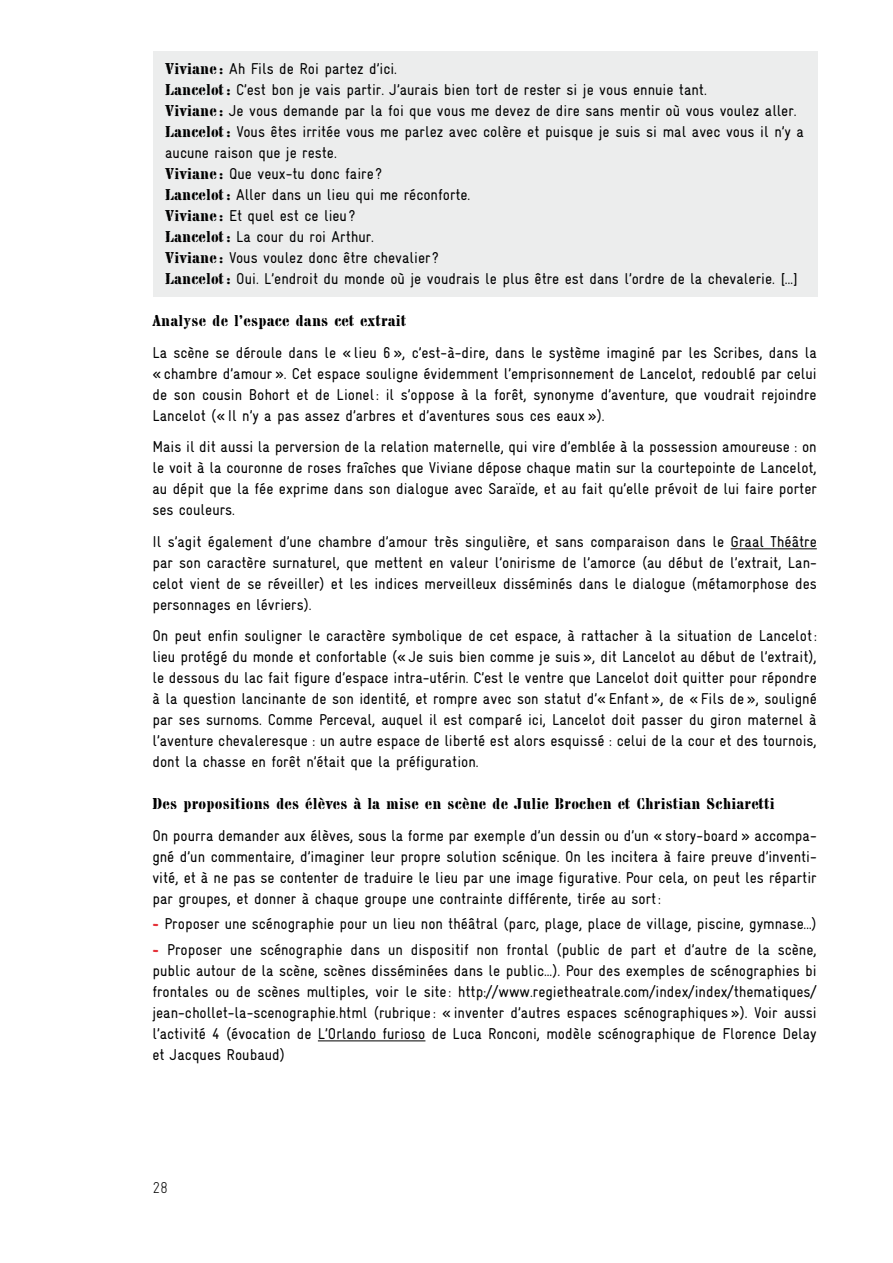
<style>
.page{position:relative;width:893px;height:1263px;background:#fff}
.page>*{position:absolute;margin:0;border:0;box-sizing:border-box;transform-origin:0 0}
.t1{font:15.75px/21px "Gravur Condensed";color:#000;text-align:justify}
.t2{font:15.75px "Chaillot";letter-spacing:.01em;color:#000}
.t3{font:300 15.75px "Gravur Condensed";color:#000}
.s1{font-family:"Chaillot"}
.s2{font-family:"Chaillot";color:#e53138}
</style>
<div class="page">
<div style="left:153px;top:51px;width:664px;height:246px;background:#eceded"></div>
<hr style="left:731px;top:548px;width:86px;height:1px;background:#000">
<hr style="left:318px;top:1040px;width:107px;height:1px;background:#000">
<p class="t1" style="left:165px;top:59px;width:640px;text-align:left"><span class="s1">Viviane :</span> Ah Fils de Roi partez d’ici.<br><span class="s1">Lancelot:</span> C’est bon je vais partir. J’aurais bien tort de rester si je vous ennuie tant.<br><span class="s1">Viviane :</span> Je vous demande par la foi que vous me devez de dire sans mentir où vous voulez aller.<br><span class="s1">Lancelot:</span> Vous êtes irritée vous me parlez avec colère et puisque je suis si mal avec vous il n’y a aucune raison que je reste.<br><span class="s1">Viviane :</span> Que veux-tu donc faire ?<br><span class="s1">Lancelot:</span> Aller dans un lieu qui me réconforte.<br><span class="s1">Viviane :</span> Et quel est ce lieu ?<br><span class="s1">Lancelot:</span> La cour du roi Arthur.<br><span class="s1">Viviane :</span> Vous voulez donc être chevalier?<br><span class="s1">Lancelot:</span> Oui. L’endroit du monde où je voudrais le plus être est dans l’ordre de la chevalerie. […]</p>
<p class="t2" style="left:152px;top:312px;width:255px">Analyse de l’espace dans cet extrait</p>
<p class="t1" style="left:152px;top:342px;width:666px">La scène se déroule dans le «lieu 6», c’est-à-dire, dans le système imaginé par les Scribes, dans la «chambre d’amour». Cet espace souligne évidemment l’emprisonnement de Lancelot, redoublé par celui de son cousin Bohort et de Lionel: il s’oppose à la forêt, synonyme d’aventure, que voudrait rejoindre Lancelot («Il n’y a pas assez d’arbres et d’aventures sous ces eaux»).</p>
<p class="t1" style="left:152px;top:436px;width:666px">Mais il dit aussi la perversion de la relation maternelle, qui vire d’emblée à la possession amoureuse : on le voit à la couronne de roses fraîches que Viviane dépose chaque matin sur la courtepointe de Lancelot, au dépit que la fée exprime dans son dialogue avec Saraïde, et au fait qu’elle prévoit de lui faire porter ses couleurs.</p>
<p class="t1" style="left:152px;top:531px;width:666px">Il s’agit également d’une chambre d’amour très singulière, et sans comparaison dans le Graal Théâtre par son caractère surnaturel, que mettent en valeur l’onirisme de l’amorce (au début de l’extrait, Lan&shy;celot vient de se réveiller) et les indices merveilleux disséminés dans le dialogue (métamorphose des personnages en lévriers).</p>
<p class="t1" style="left:152px;top:625px;width:666px">On peut enfin souligner le caractère symbolique de cet espace, à rattacher à la situation de Lancelot: lieu protégé du monde et confortable («Je suis bien comme je suis», dit Lancelot au début de l’extrait), le dessous du lac fait figure d’espace intra-utérin. C’est le ventre que Lancelot doit quitter pour répondre à la question lancinante de son identité, et rompre avec son statut d’«Enfant», de «Fils de», souligné par ses surnoms. Comme Perceval, auquel il est comparé ici, Lancelot doit passer du giron maternel à l’aventure chevaleresque : un autre espace de liberté est alors esquissé : celui de la cour et des tournois, dont la chasse en forêt n’était que la préfiguration.</p>
<p class="t2" style="left:152px;top:795px;width:624px">Des propositions des élèves à la mise en scène de Julie Brochen et Christian Schiaretti</p>
<p class="t1" style="left:152px;top:825px;width:666px">On pourra demander aux élèves, sous la forme par exemple d’un dessin ou d’un «story-board» accompa&shy;gné d’un commentaire, d’imaginer leur propre solution scénique. On les incitera à faire preuve d’inventi&shy;vité, et à ne pas se contenter de traduire le lieu par une image figurative. Pour cela, on peut les répartir par groupes, et donner à chaque groupe une contrainte différente, tirée au sort:</p>
<p class="t1" style="left:152px;top:913px;width:666px"><span class="s2">-</span> Proposer une scénographie pour un lieu non théâtral (parc, plage, place de village, piscine, gymnase…)</p>
<p class="t1" style="left:152px;top:939px;width:666px"><span class="s2">-</span> Proposer une scénographie dans un dispositif non frontal (public de part et d’autre de la scène, public autour de la scène, scènes disséminées dans le public...). Pour des exemples de scénographies bi frontales ou de scènes multiples, voir le site : http://www.regietheatrale.com/index/index/thematiques/ jean-chollet-la-scenographie.html (rubrique : «inventer d’autres espaces scénographiques»). Voir aussi l’activité 4 (évocation de L’Orlando furioso de Luca Ronconi, modèle scénographique de Florence Delay et Jacques Roubaud)</p>
<p class="t3" style="left:152px;top:1178px;width:17px">28</p>
</div>
